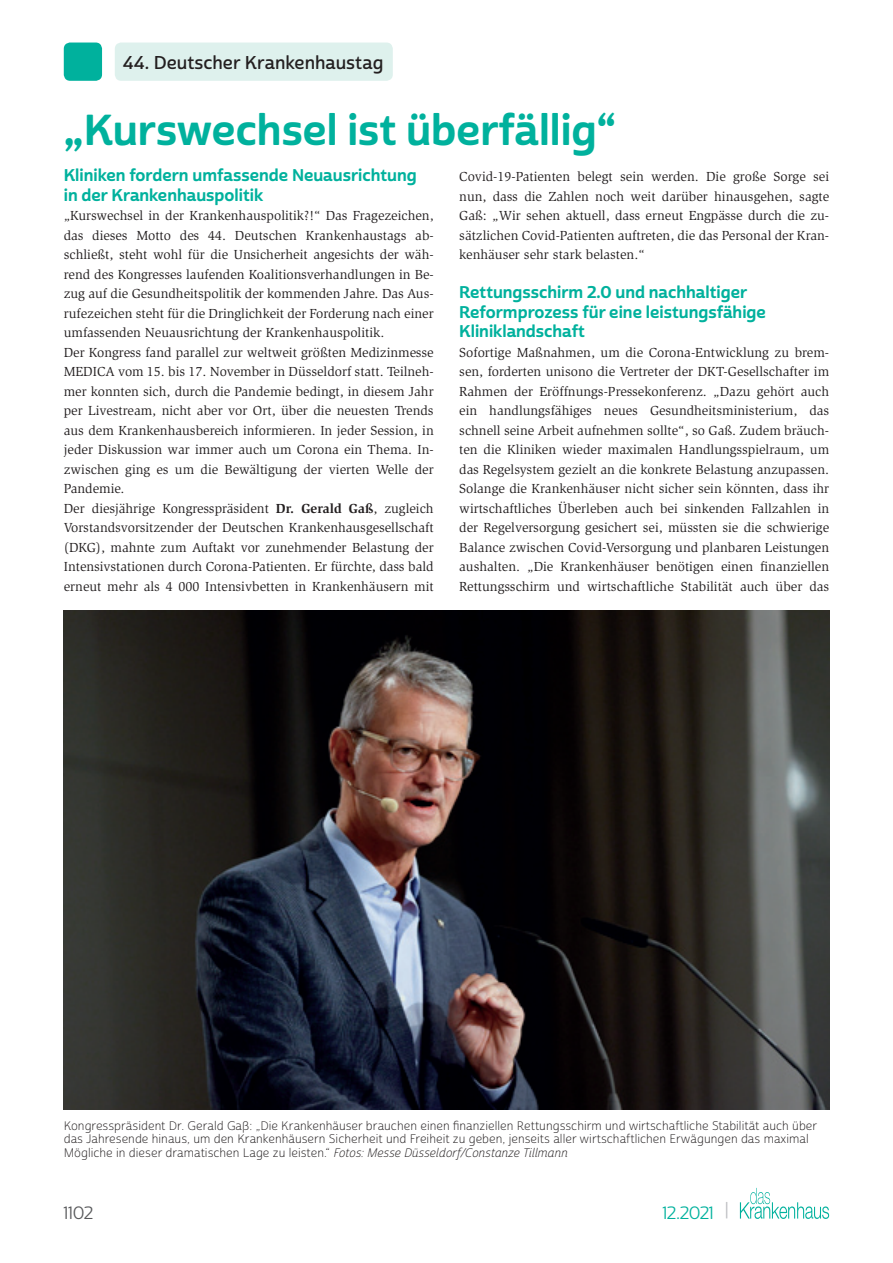
<style>
.page{position:relative;width:893px;height:1263px;background:#fff}
.page>*{position:absolute;margin:0;border:0;box-sizing:border-box;transform-origin:0 0}
.t1{font:42px "Cabrito Sans Nor Bol";color:#00b19d}
.t2{font:18px "Cabrito Sans Nor Dem";color:#231f20}
.t3{font:17.25px "Cabrito Sans Nor Reg";color:#00b19d}
.t4{font:17.25px "Cabrito Sans Nor Reg";color:#57585a}
.t5{font:16.5px/19.5px "Cabrito Sans Nor Bol";color:#00b19d}
.t6{font:13.5px/19.5px "Slimbach Std";color:#231f20;text-align:justify}
.t7{font:12px/13.5px "Cabrito Sans Nor Lig";color:#231f20}
.s1{font-weight:700}
.s2{font-family:"Cabrito Sans Nor Lig It"}
.s3{font-size:18.9px;color:#bcbdc0}
</style>
<div class="page">
<div style="left:115px;top:43px;width:278px;height:38px;background:#def1ed;border-radius:6px"></div>
<svg style="left:740px;top:1188px;width:89px;height:31px"></svg>
<div style="left:64px;top:43px;width:38px;height:38px;background:#00b19d;border-radius:6px"></div>
<img style="left:64px;top:610px;width:765px;height:499px">
<h2 class="t2" style="left:123px;top:51px;width:262px">44. Deutscher Krankenhaustag</h2>
<h1 class="t1" style="left:64px;top:104px;width:554px">„Kurswechsel ist überfällig“</h1>
<p class="t5" style="left:64px;top:166px;width:354px">Kliniken fordern umfassende Neuausrichtung in der Krankenhauspolitik</p>
<p class="t6" style="left:64px;top:206px;width:371px;text-align:left">„Kurswechsel in der Krankenhauspolitik?!“ Das Fragezeichen, das dieses Motto des 44. Deutschen Krankenhaustags ab&shy;schließt, steht wohl für die Unsicherheit angesichts der wäh&shy;rend des Kongresses laufenden Koalitionsverhandlungen in Be&shy;zug auf die Gesundheitspolitik der kommenden Jahre. Das Aus&shy;rufezeichen steht für die Dringlichkeit der Forderung nach einer umfassenden Neuausrichtung der Krankenhauspolitik.<br>Der Kongress fand parallel zur weltweit größten Medizinmesse MEDICA vom 15. bis 17. November in Düsseldorf statt. Teilneh&shy;mer konnten sich, durch die Pandemie bedingt, in diesem Jahr per Livestream, nicht aber vor Ort, über die neuesten Trends aus dem Krankenhausbereich informieren. In jeder Session, in jeder Diskussion war immer auch um Corona ein Thema. In&shy;zwischen ging es um die Bewältigung der vierten Welle der Pandemie.<br>Der diesjährige Kongresspräsident <span class="s1">Dr. Gerald Gaß</span>, zugleich Vorstandsvorsitzender der Deutschen Krankenhausgesellschaft (DKG), mahnte zum Auftakt vor zunehmender Belastung der Intensivstationen durch Corona-Patienten. Er fürchte, dass bald erneut mehr als 4 000 Intensivbetten in Krankenhäusern mit</p>
<p class="t6" style="left:459px;top:167px;width:371px">Covid-19-Patienten belegt sein werden. Die große Sorge sei nun, dass die Zahlen noch weit darüber hinausgehen, sagte Gaß: „Wir sehen aktuell, dass erneut Engpässe durch die zu&shy;sätzlichen Covid-Patienten auftreten, die das Personal der Kran&shy;kenhäuser sehr stark belasten.“</p>
<p class="t5" style="left:459px;top:283px;width:308px">Rettungsschirm 2.0 und nachhaltiger<br>Reformprozess für eine leistungsfähige<br>Kliniklandschaft</p>
<p class="t6" style="left:459px;top:343px;width:371px">Sofortige Maßnahmen, um die Corona-Entwicklung zu brem&shy;sen, forderten unisono die Vertreter der DKT-Gesellschafter im Rahmen der Eröffnungs-Pressekonferenz. „Dazu gehört auch ein handlungsfähiges neues Gesundheitsministerium, das schnell seine Arbeit aufnehmen sollte“, so Gaß. Zudem bräuch&shy;ten die Kliniken wieder maximalen Handlungsspielraum, um das Regelsystem gezielt an die konkrete Belastung anzupassen.<br>Solange die Krankenhäuser nicht sicher sein könnten, dass ihr wirtschaftliches Überleben auch bei sinkenden Fallzahlen in der Regelversorgung gesichert sei, müssten sie die schwierige Balance zwischen Covid-Versorgung und planbaren Leistungen aushalten. „Die Krankenhäuser benötigen einen finanziellen Rettungsschirm und wirtschaftliche Stabilität auch über das</p>
<p class="t7" style="left:64px;top:1119px;width:755px">Kongresspräsident Dr. Gerald Gaß: „Die Krankenhäuser brauchen einen finanziellen Rettungsschirm und wirtschaftliche Stabilität auch über das Jahresende hinaus, um den Krankenhäusern Sicherheit und Freiheit zu geben, jenseits aller wirtschaftlichen Erwägungen das maximal<br>Mögliche in dieser dramatischen Lage zu leisten.“ <span class="s2">Fotos: Messe Düsseldorf/Constanze Tillmann</span></p>
<p class="t4" style="left:64px;top:1202px;width:31px">1102</p>
<p class="t3" style="left:663px;top:1202px;width:67px">12.2021 <span class="s3">|</span></p>
</div>
